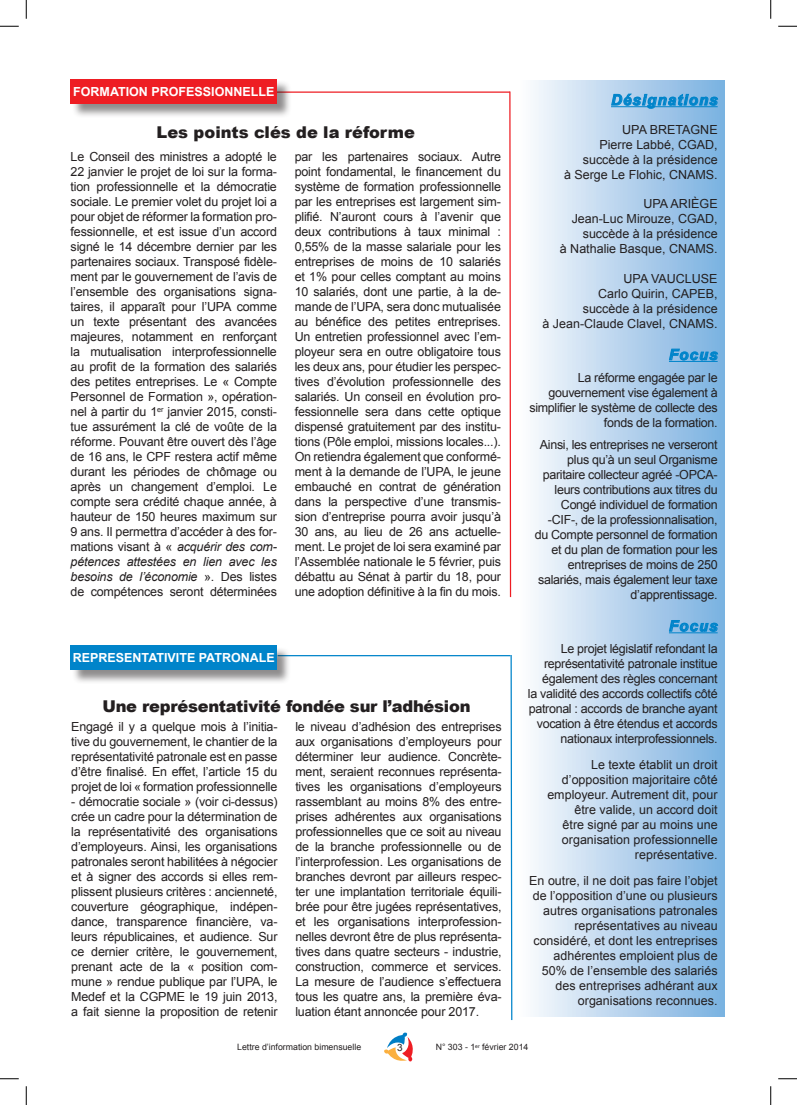
<style>
.page{position:relative;width:797px;height:1105px;background:#fff}
.page>*{position:absolute;margin:0;border:0;box-sizing:border-box;transform-origin:0 0}
.t1{font:900 16.25px "Arial";letter-spacing:-.015em;color:#231f20}
.t2{font:italic 700 15px "Arial";letter-spacing:.075em;color:#0084ca}
.t3{font:12.5px/15px "Arial";letter-spacing:-.015em;color:#231f20;text-align:right}
.t4{font:700 12.5px "Arial";color:#fff}
.t5{font:10px "Arial";color:#231f20}
.t6{font:8.75px "Arial";color:#231f20}
.s1{font-style:italic}
</style>
<div class="page">
<hr style="left:277px;top:655px;width:233px;height:1px;background:#0084ca">
<svg style="left:510px;top:655px;width:3px;height:365px"></svg>
<div style="left:520px;top:80px;width:204px;height:936px;background:linear-gradient(to right,#fbfbfd,#7ab0e0)"></div>
<hr style="left:669px;top:361px;width:48px;height:1px;background:#0084ca">
<hr style="left:669px;top:632px;width:48px;height:1px;background:#0084ca">
<svg style="left:611px;top:94px;width:107px;height:15px;background:#60abdc"></svg>
<svg style="left:669px;top:349px;width:49px;height:11px"></svg>
<svg style="left:669px;top:620px;width:49px;height:12px"></svg>
<div style="left:71px;top:646px;width:220px;height:38px;background:#231f20;opacity:.51"></div>
<div style="left:71px;top:646px;width:206px;height:24px;background:#0084ca"></div>
<hr style="left:277px;top:91px;width:233px;height:2px;background:#ee1d23">
<svg style="left:508px;top:91px;width:4px;height:507px"></svg>
<div style="left:71px;top:80px;width:220px;height:38px;background:#231f20;opacity:.51"></div>
<div style="left:71px;top:79px;width:206px;height:25px;background:#ee1d23"></div>
<svg style="left:384px;top:1032px;width:29px;height:30px"></svg>
<svg style="left:0;top:25px;width:19px;height:2px"></svg>
<svg style="left:778px;top:25px;width:19px;height:2px"></svg>
<svg style="left:0;top:1078px;width:19px;height:1px"></svg>
<svg style="left:778px;top:1078px;width:19px;height:1px"></svg>
<svg style="left:25px;top:0;width:2px;height:19px"></svg>
<svg style="left:25px;top:1086px;width:2px;height:19px"></svg>
<svg style="left:770px;top:0;width:1px;height:19px"></svg>
<svg style="left:770px;top:1086px;width:1px;height:19px"></svg>
<p class="t4" style="left:73px;top:85px;width:36px">FORMATION</p>
<p class="t4" style="left:151px;top:85px;width:52px">PROFESSIONN</p>
<p class="t4" style="left:242px;top:85px;width:33px">ELLE</p>
<h1 class="t1" style="left:157px;top:120px;width:260px">Les points clés de la réforme</h1>
<p class="t3" style="left:71px;top:149px;width:208px;text-align:justify">Le Conseil des ministres a adopté le 22 janvier le projet de loi sur la forma&shy;tion professionnelle et la démocratie sociale. Le premier volet du projet loi a pour objet de réformer la formation pro&shy;fessionnelle, et est issue d’un accord signé le 14 décembre dernier par les partenaires sociaux. Transposé fidèle&shy;ment par le gouvernement de l’avis de l’ensemble des organisations signa&shy;taires, il apparaît pour l’UPA comme un texte présentant des avancées majeures, notamment en renforçant la mutualisation interprofessionnelle au profit de la formation des salariés des petites entreprises. Le « Compte Personnel de Formation », opération&shy;nel à partir du 1<sup>er</sup> janvier 2015, consti&shy;tue assurément la clé de voûte de la réforme. Pouvant être ouvert dès l’âge de 16 ans, le CPF restera actif même durant les périodes de chômage ou après un changement d’emploi. Le compte sera crédité chaque année, à hauteur de 150 heures maximum sur 9 ans. Il permettra d’accéder à des for&shy;mations visant à « <span class="s1">acquérir des com&shy;pétences attestées en lien avec les besoins de l’économie</span> ». Des listes de compétences seront déterminées</p>
<p class="t3" style="left:295px;top:149px;width:208px;text-align:justify">par les partenaires sociaux. Autre point fondamental, le financement du système de formation professionnelle par les entreprises est largement sim&shy;plifié. N’auront cours à l’avenir que deux contributions à taux minimal :<br>0,55% de la masse salariale pour les entreprises de moins de 10 salariés et 1% pour celles comptant au moins 10 salariés, dont une partie, à la de&shy;mande de l’UPA, sera donc mutualisée au bénéfice des petites entreprises.<br>Un entretien professionnel avec l’em&shy;ployeur sera en outre obligatoire tous les deux ans, pour étudier les perspec&shy;tives d’évolution professionnelle des salariés. Un conseil en évolution pro&shy;fessionnelle sera dans cette optique dispensé gratuitement par des institu&shy;tions (Pôle emploi, missions locales...).<br>On retiendra également que conformé&shy;ment à la demande de l’UPA, le jeune embauché en contrat de génération dans la perspective d’une transmis&shy;sion d’entreprise pourra avoir jusqu’à 30 ans, au lieu de 26 ans actuelle&shy;ment. Le projet de loi sera examiné par l’Assemblée nationale le 5 février, puis débattu au Sénat à partir du 18, pour une adoption définitive à la fin du mois.</p>
<p class="t4" style="left:73px;top:651px;width:68px">REPRESENTATI</p>
<p class="t4" style="left:167px;top:651px;width:74px">VITE PATRONAL</p>
<p class="t4" style="left:266px;top:651px;width:10px">E</p>
<h1 class="t1" style="left:102px;top:694px;width:369px">Une représentativité fondée sur l’adhésion</h1>
<p class="t3" style="left:71px;top:719px;width:208px;text-align:justify">Engagé il y a quelque mois à l’initia&shy;tive du gouvernement, le chantier de la représentativité patronale est en passe d’être finalisé. En effet, l’article 15 du projet de loi « formation professionnelle</p>
<p class="t3" style="left:71px;top:794px;width:208px;text-align:justify">- démocratie sociale » (voir ci-dessus) crée un cadre pour la détermination de la représentativité des organisations d’employeurs. Ainsi, les organisations patronales seront habilitées à négocier et à signer des accords si elles rem&shy;plissent plusieurs critères : ancienneté, couverture géographique, indépen&shy;dance, transparence financière, va&shy;leurs républicaines, et audience. Sur ce dernier critère, le gouvernement, prenant acte de la « position com&shy;mune » rendue publique par l’UPA, le Medef et la CGPME le 19 juin 2013, a fait sienne la proposition de retenir</p>
<p class="t3" style="left:295px;top:719px;width:208px;text-align:justify">le niveau d’adhésion des entreprises aux organisations d’employeurs pour déterminer leur audience. Concrète&shy;ment, seraient reconnues représenta&shy;tives les organisations d’employeurs rassemblant au moins 8% des entre&shy;prises adhérentes aux organisations professionnelles que ce soit au niveau de la branche professionnelle ou de l’interprofession. Les organisations de branches devront par ailleurs respec&shy;ter une implantation territoriale équili&shy;brée pour être jugées représentatives, et les organisations interprofession&shy;nelles devront être de plus représenta&shy;tives dans quatre secteurs - industrie, construction, commerce et services.<br>La mesure de l’audience s’effectuera tous les quatre ans, la première éva&shy;luation étant annoncée pour 2017.</p>
<p class="t2" style="left:611px;top:91px;width:108px">Désignations</p>
<p class="t3" style="left:564px;top:122px;width:155px">UPA BRETAGNE<br>Pierre Labbé, CGAD, succède à la présidence<br>à Serge Le Flohic, CNAMS.</p>
<p class="t3" style="left:560px;top:197px;width:159px">UPA ARIèGE<br>Jean-Luc Mirouze, CGAD, succède à la présidence<br>à Nathalie Basque, CNAMS.</p>
<p class="t3" style="left:542px;top:271px;width:177px">UPA VAUCLUSE<br>Carlo Quirin, CAPEB,<br>succède à la présidence<br>à Jean-Claude Clavel, CNAMS.</p>
<p class="t2" style="left:669px;top:346px;width:50px">Focus</p>
<p class="t3" style="left:529px;top:370px;width:190px">La réforme engagée par le gouvernement vise également à simplifier le système de collecte des fonds de la formation.</p>
<p class="t3" style="left:535px;top:437px;width:184px">Ainsi, les entreprises ne verseront plus qu’à un seul Organisme paritaire collecteur agréé -OPCA&shy;leurs contributions aux titres du<br>Congé individuel de formation -CIF-, de la professionnalisation, du Compte personnel de formation et du plan de formation pour les entreprises de moins de 250 salariés, mais également leur taxe d’apprentissage.</p>
<p class="t2" style="left:669px;top:617px;width:50px">Focus</p>
<p class="t3" style="left:528px;top:641px;width:191px">Le projet législatif refondant la représentativité patronale institue également des règles concernant<br>la validité des accords collectifs côté patronal : accords de branche ayant vocation à être étendus et accords nationaux interprofessionnels.</p>
<p class="t3" style="left:547px;top:757px;width:172px">Le texte établit un droit d’opposition majoritaire côté employeur. Autrement dit, pour être valide, un accord doit<br>être signé par au moins une organisation professionnelle représentative.</p>
<p class="t3" style="left:529px;top:873px;width:190px">En outre, il ne doit pas faire l’objet de l’opposition d’une ou plusieurs autres organisations patronales représentatives au niveau considéré, et dont les entreprises adhérentes emploient plus de<br>50% de l’ensemble des salariés des entreprises adhérant aux organisations reconnues.</p>
<p class="t6" style="left:237px;top:1042px;width:126px">Lettre d’information bimensuelle</p>
<p class="t6" style="left:436px;top:1042px;width:94px">N° 303 - 1<sup>er</sup> février 2014</p>
<p class="t5" style="left:397px;top:1042px;width:7px">3</p>
</div>
